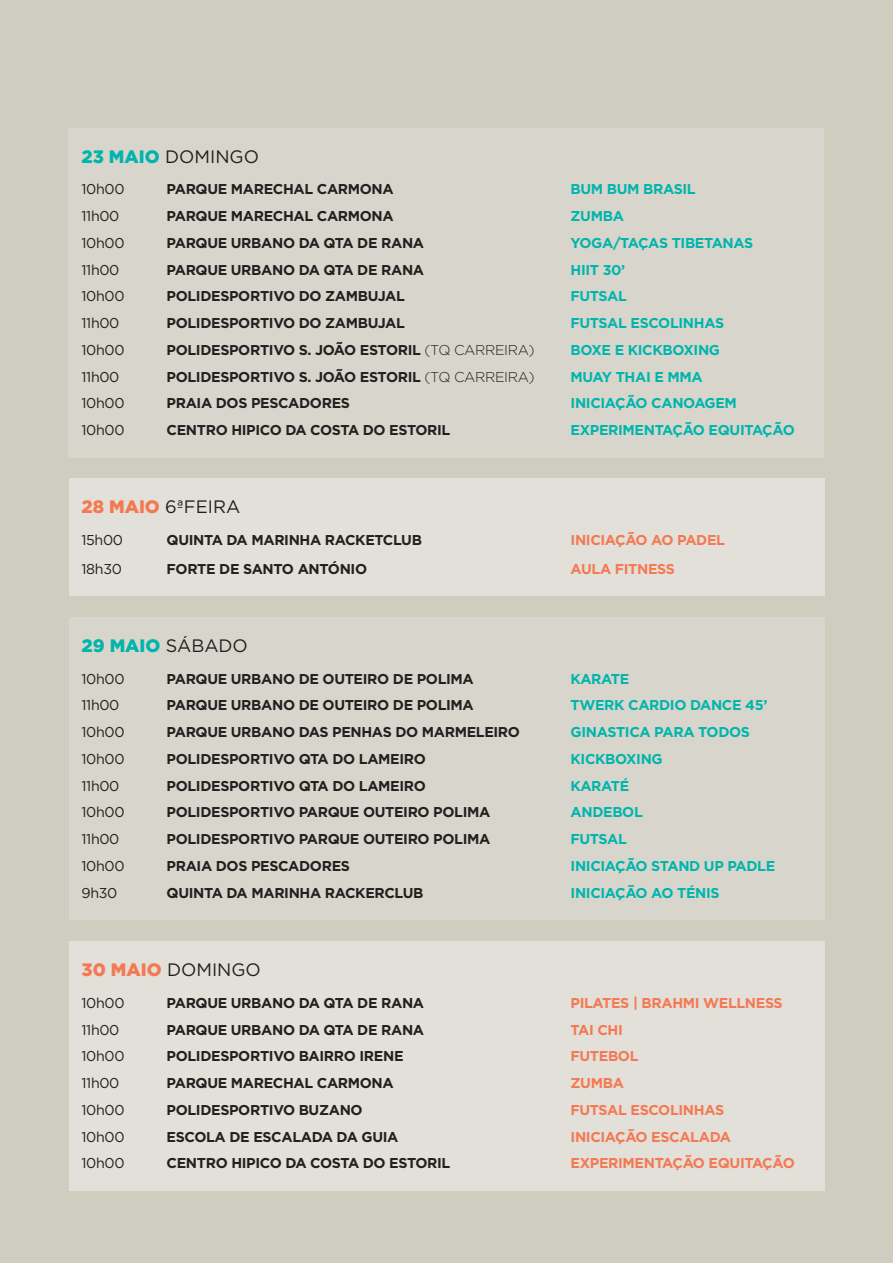
<style>
.page{position:relative;width:893px;height:1263px;background:#cfccc0}
.page>*{position:absolute;margin:0;border:0;box-sizing:border-box;transform-origin:0 0}
.t1{font:18px "Gotham";color:#231f20}
.t2{font:900 18px "Gotham";color:#00b5ac}
.t3{font:700 14.25px "Gotham";letter-spacing:-.025em;color:#231f20}
.t4{font:700 14.25px "Gotham";letter-spacing:-.025em;color:#00b5ac}
.t5{font:14.25px "Gotham";letter-spacing:-.025em;color:#231f20}
.t6{font:700 14.25px "Gotham";letter-spacing:-.025em;color:#f47953}
.s1{font-weight:900;color:#00b5ac}
.s2{font-weight:300}
.s3{font-weight:900;color:#f47953}
.s4{font-weight:400;color:#231f20}
</style>
<div class="page">
<div style="left:68px;top:128px;width:756px;height:329px;background:#d8d6cc"></div>
<div style="left:69px;top:479px;width:755px;height:117px;background:#e2e0d8"></div>
<div style="left:69px;top:617px;width:755px;height:303px;background:#d8d6cc"></div>
<div style="left:69px;top:941px;width:755px;height:249px;background:#e2e0d8"></div>
<p class="t1" style="left:82px;top:145px;width:179px"><span class="s1">23 MAIO</span> DOMINGO</p>
<p class="t5" style="left:82px;top:180px;width:45px">10h00</p>
<p class="t3" style="left:167px;top:180px;width:229px">PARQUE MARECHAL CARMONA</p>
<p class="t4" style="left:571px;top:180px;width:127px">BUM BUM BRASIL</p>
<p class="t5" style="left:82px;top:207px;width:39px">11h00</p>
<p class="t3" style="left:167px;top:207px;width:229px">PARQUE MARECHAL CARMONA</p>
<p class="t4" style="left:571px;top:207px;width:55px">ZUMBA</p>
<p class="t5" style="left:82px;top:234px;width:45px">10h00</p>
<p class="t3" style="left:167px;top:233px;width:259px">PARQUE URBANO DA QTA DE RANA</p>
<p class="t4" style="left:571px;top:233px;width:184px">YOGA/TAÇAS TIBETANAS</p>
<p class="t5" style="left:82px;top:260px;width:39px">11h00</p>
<p class="t3" style="left:167px;top:260px;width:259px">PARQUE URBANO DA QTA DE RANA</p>
<p class="t4" style="left:571px;top:260px;width:56px">HIIT 30’</p>
<p class="t5" style="left:82px;top:287px;width:45px">10h00</p>
<p class="t3" style="left:167px;top:287px;width:240px">POLIDESPORTIVO DO ZAMBUJAL</p>
<p class="t4" style="left:571px;top:287px;width:58px">FUTSAL</p>
<p class="t5" style="left:82px;top:314px;width:39px">11h00</p>
<p class="t3" style="left:167px;top:314px;width:240px">POLIDESPORTIVO DO ZAMBUJAL</p>
<p class="t4" style="left:571px;top:314px;width:155px">FUTSAL ESCOLINHAS</p>
<p class="t5" style="left:82px;top:341px;width:45px">10h00</p>
<p class="t3" style="left:167px;top:340px;width:370px">POLIDESPORTIVO S. JOÃO ESTORIL <span class="s2">(TQ CARREIRA)</span></p>
<p class="t4" style="left:571px;top:340px;width:151px">BOXE E KICKBOXING</p>
<p class="t5" style="left:82px;top:367px;width:39px">11h00</p>
<p class="t3" style="left:167px;top:367px;width:370px">POLIDESPORTIVO S. JOÃO ESTORIL <span class="s2">(TQ CARREIRA)</span></p>
<p class="t4" style="left:571px;top:367px;width:134px">MUAY THAI E MMA</p>
<p class="t5" style="left:82px;top:394px;width:45px">10h00</p>
<p class="t3" style="left:167px;top:394px;width:185px">PRAIA DOS PESCADORES</p>
<p class="t4" style="left:571px;top:394px;width:168px">INICIAÇÃO CANOAGEM</p>
<p class="t5" style="left:82px;top:421px;width:45px">10h00</p>
<p class="t3" style="left:167px;top:421px;width:285px">CENTRO HIPICO DA COSTA DO ESTORIL</p>
<p class="t4" style="left:571px;top:421px;width:226px">EXPERIMENTAÇÃO EQUITAÇÃO</p>
<p class="t1" style="left:82px;top:495px;width:160px"><span class="s3">28 MAIO</span> 6ªFEIRA</p>
<p class="t5" style="left:82px;top:531px;width:43px">15h00</p>
<p class="t3" style="left:167px;top:531px;width:257px">QUINTA DA MARINHA RACKETCLUB</p>
<p class="t6" style="left:571px;top:531px;width:156px">INICIAÇÃO AO PADEL</p>
<p class="t5" style="left:82px;top:559px;width:42px">18h30</p>
<p class="t3" style="left:167px;top:559px;width:202px">FORTE DE SANTO ANTÓNIO</p>
<p class="t6" style="left:571px;top:559px;width:106px">AULA FITNESS</p>
<p class="t2" style="left:82px;top:633px;width:168px">29 MAIO <span class="s4">SÁBADO</span></p>
<p class="t5" style="left:82px;top:669px;width:45px">10h00</p>
<p class="t3" style="left:167px;top:669px;width:309px">PARQUE URBANO DE OUTEIRO DE POLIMA</p>
<p class="t4" style="left:571px;top:669px;width:60px">KARATE</p>
<p class="t5" style="left:82px;top:696px;width:39px">11h00</p>
<p class="t3" style="left:167px;top:696px;width:309px">PARQUE URBANO DE OUTEIRO DE POLIMA</p>
<p class="t4" style="left:571px;top:696px;width:198px">TWERK CARDIO DANCE 45’</p>
<p class="t5" style="left:82px;top:723px;width:45px">10h00</p>
<p class="t3" style="left:167px;top:723px;width:355px">PARQUE URBANO DAS PENHAS DO MARMELEIRO</p>
<p class="t4" style="left:571px;top:723px;width:181px">GINASTICA PARA TODOS</p>
<p class="t5" style="left:82px;top:750px;width:45px">10h00</p>
<p class="t3" style="left:167px;top:749px;width:261px">POLIDESPORTIVO QTA DO LAMEIRO</p>
<p class="t4" style="left:571px;top:749px;width:94px">KICKBOXING</p>
<p class="t5" style="left:82px;top:776px;width:39px">11h00</p>
<p class="t3" style="left:167px;top:776px;width:261px">POLIDESPORTIVO QTA DO LAMEIRO</p>
<p class="t4" style="left:571px;top:776px;width:60px">KARATÉ</p>
<p class="t5" style="left:82px;top:803px;width:45px">10h00</p>
<p class="t3" style="left:167px;top:803px;width:325px">POLIDESPORTIVO PARQUE OUTEIRO POLIMA</p>
<p class="t4" style="left:571px;top:803px;width:74px">ANDEBOL</p>
<p class="t5" style="left:82px;top:830px;width:39px">11h00</p>
<p class="t3" style="left:167px;top:830px;width:325px">POLIDESPORTIVO PARQUE OUTEIRO POLIMA</p>
<p class="t4" style="left:571px;top:830px;width:58px">FUTSAL</p>
<p class="t5" style="left:82px;top:857px;width:45px">10h00</p>
<p class="t3" style="left:167px;top:856px;width:185px">PRAIA DOS PESCADORES</p>
<p class="t4" style="left:571px;top:856px;width:206px">INICIAÇÃO STAND UP PADLE</p>
<p class="t5" style="left:82px;top:883px;width:37px">9h30</p>
<p class="t3" style="left:167px;top:883px;width:258px">QUINTA DA MARINHA RACKERCLUB</p>
<p class="t4" style="left:571px;top:883px;width:151px">INICIAÇÃO AO TÉNIS</p>
<p class="t1" style="left:82px;top:958px;width:181px"><span class="s3">30 MAIO</span> DOMINGO</p>
<p class="t5" style="left:82px;top:994px;width:45px">10h00</p>
<p class="t3" style="left:167px;top:993px;width:259px">PARQUE URBANO DA QTA DE RANA</p>
<p class="t6" style="left:571px;top:993px;width:214px">PILATES | BRAHMI WELLNESS</p>
<p class="t5" style="left:82px;top:1020px;width:39px">11h00</p>
<p class="t3" style="left:167px;top:1020px;width:259px">PARQUE URBANO DA QTA DE RANA</p>
<p class="t6" style="left:571px;top:1020px;width:54px">TAI CHI</p>
<p class="t5" style="left:82px;top:1047px;width:45px">10h00</p>
<p class="t3" style="left:167px;top:1047px;width:238px">POLIDESPORTIVO BAIRRO IRENE</p>
<p class="t6" style="left:571px;top:1047px;width:69px">FUTEBOL</p>
<p class="t5" style="left:82px;top:1074px;width:39px">11h00</p>
<p class="t3" style="left:167px;top:1073px;width:229px">PARQUE MARECHAL CARMONA</p>
<p class="t6" style="left:571px;top:1073px;width:55px">ZUMBA</p>
<p class="t5" style="left:82px;top:1101px;width:45px">10h00</p>
<p class="t3" style="left:167px;top:1100px;width:198px">POLIDESPORTIVO BUZANO</p>
<p class="t6" style="left:571px;top:1100px;width:155px">FUTSAL ESCOLINHAS</p>
<p class="t5" style="left:82px;top:1127px;width:45px">10h00</p>
<p class="t3" style="left:167px;top:1127px;width:233px">ESCOLA DE ESCALADA DA GUIA</p>
<p class="t6" style="left:571px;top:1127px;width:162px">INICIAÇÃO ESCALADA</p>
<p class="t5" style="left:82px;top:1154px;width:45px">10h00</p>
<p class="t3" style="left:167px;top:1154px;width:285px">CENTRO HIPICO DA COSTA DO ESTORIL</p>
<p class="t6" style="left:571px;top:1154px;width:226px">EXPERIMENTAÇÃO EQUITAÇÃO</p>
</div>
